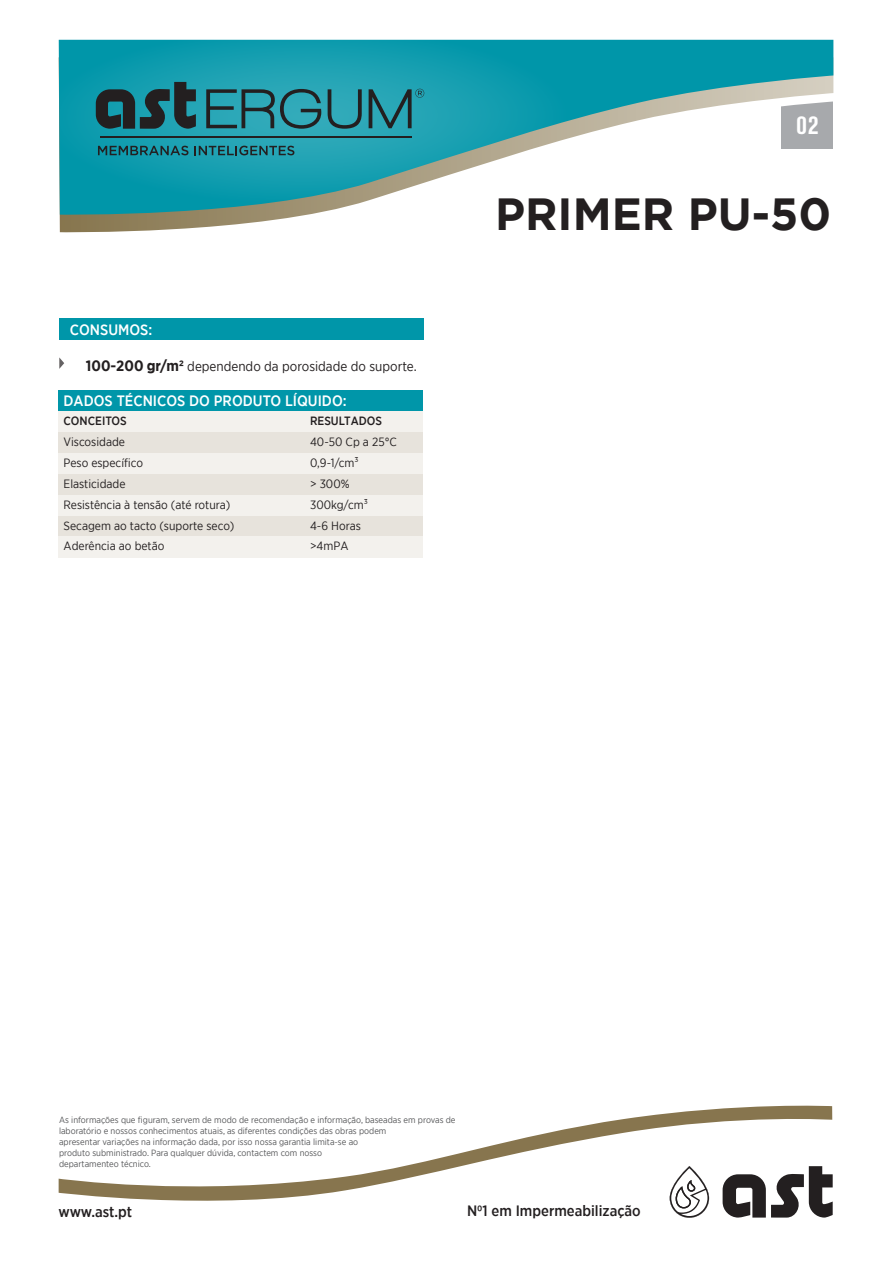
<style>
.page{position:relative;width:893px;height:1263px;background:#fff}
.page>*{position:absolute;margin:0;border:0;box-sizing:border-box;transform-origin:0 0}
.t1{font:700 45px "Gotham";color:#231f20}
.t2{font:700 condensed 26.25px "Akzidenz Grotesk BQ";color:#fff}
.t3{font:500 15px "Gotham Narrow";color:#fff}
.t4{font:500 15px "Gotham Narrow";color:#231f20}
.t5{font:13.5px "Gotham Narrow";color:#231f20}
.t6{font:12px "Gotham Narrow";color:#231f20}
.t7{font:500 12px "Gotham Narrow";color:#231f20}
.t8{font:9px/10.8px "Gotham Narrow";color:#58595b}
.s1{font-weight:700;font-size:15px}
</style>
<div class="page">
<div style="left:59px;top:318px;width:365px;height:21px;background:#0096a9"></div>
<svg style="left:59px;top:357px;width:5px;height:12px"></svg>
<svg style="left:663px;top:1105px;width:170px;height:9px;fill:#87754e"></svg>
<svg style="left:58px;top:1114px;width:775px;height:104px"></svg>
<svg style="left:723px;top:1166px;width:110px;height:51px"></svg>
<svg style="left:670px;top:1166px;width:39px;height:52px"></svg>
<svg style="left:59px;top:217px;width:234px;height:16px"></svg>
<svg style="left:59px;top:40px;width:774px;height:177px"></svg>
<svg style="left:96px;top:82px;width:100px;height:47px;background:#1e565e"></svg>
<svg style="left:206px;top:89px;width:115px;height:40px;background:#2a7f8b"></svg>
<svg style="left:328px;top:89px;width:34px;height:40px"></svg>
<svg style="left:369px;top:89px;width:55px;height:39px;background:#26818d"></svg>
<hr style="left:100px;top:136px;width:312px;height:2px;background:#231f20">
<svg style="left:98px;top:146px;width:90px;height:9px"></svg>
<svg style="left:195px;top:146px;width:99px;height:9px"></svg>
<div style="left:58px;top:390px;width:365px;height:21px;background:#0096a9"></div>
<div style="left:58px;top:411px;width:365px;height:21px;background:#f3f1ed"></div>
<div style="left:58px;top:432px;width:365px;height:21px;background:#e7e3dc"></div>
<div style="left:58px;top:453px;width:365px;height:21px;background:#f3f1ed"></div>
<div style="left:58px;top:474px;width:365px;height:21px;background:#e7e3dc"></div>
<div style="left:58px;top:495px;width:365px;height:21px;background:#f3f1ed"></div>
<div style="left:58px;top:516px;width:365px;height:21px;background:#e7e3dc"></div>
<div style="left:58px;top:536px;width:365px;height:21px;background:#f3f1ed"></div>
<h2 class="t2" style="left:796px;top:110px;width:24px">02</h2>
<h3 class="t3" style="left:70px;top:320px;width:84px">CONSUMOS:</h3>
<h3 class="t5" style="left:86px;top:358px;width:332px"><span class="s1">100-200 gr/m2</span> dependendo da porosidade do suporte.</h3>
<h3 class="t3" style="left:64px;top:392px;width:285px">DADOS TÉCNICOS DO PRODUTO LÍQUIDO:</h3>
<h3 class="t7" style="left:64px;top:413px;width:65px">CONCEITOS</h3>
<h3 class="t7" style="left:310px;top:413px;width:73px">RESULTADOS</h3>
<h3 class="t6" style="left:64px;top:434px;width:63px">Viscosidade</h3>
<h3 class="t6" style="left:310px;top:434px;width:88px">40-50 Cp a 25°C</h3>
<h3 class="t6" style="left:64px;top:455px;width:81px">Peso específico</h3>
<h3 class="t6" style="left:310px;top:455px;width:50px">0,9-1/cm³</h3>
<h3 class="t6" style="left:64px;top:476px;width:63px">Elasticidade</h3>
<h3 class="t6" style="left:310px;top:476px;width:41px">&gt; 300%</h3>
<h3 class="t6" style="left:64px;top:497px;width:168px">Resistência à tensão (até rotura)</h3>
<h3 class="t6" style="left:310px;top:497px;width:59px">300kg/cm³</h3>
<h3 class="t6" style="left:64px;top:539px;width:102px">Aderência ao betão</h3>
<h3 class="t6" style="left:310px;top:539px;width:40px">&gt;4mPA</h3>
<h3 class="t6" style="left:64px;top:518px;width:172px">Secagem ao tacto (suporte seco)</h3>
<h3 class="t6" style="left:310px;top:518px;width:52px">4-6 Horas</h3>
<h1 class="t1" style="left:495px;top:185px;width:338px">PRIMER PU-50</h1>
<p class="t8" style="left:59px;top:1114px;width:398px">As informações que figuram, servem de modo de recomendação e informação, baseadas em provas de laboratório e nossos conhecimentos atuais, as diferentes condições das obras podem<br>apresentar variações na informação dada, por isso nossa garantia limita-se ao<br>produto subministrado. Para qualquer dúvida, contactem com nosso<br>departamenteo técnico.</p>
<h3 class="t4" style="left:59px;top:1202px;width:75px">www.ast.pt</h3>
<h3 class="t4" style="left:467px;top:1202px;width:175px">N01 em Impermeabilização</h3>
</div>
